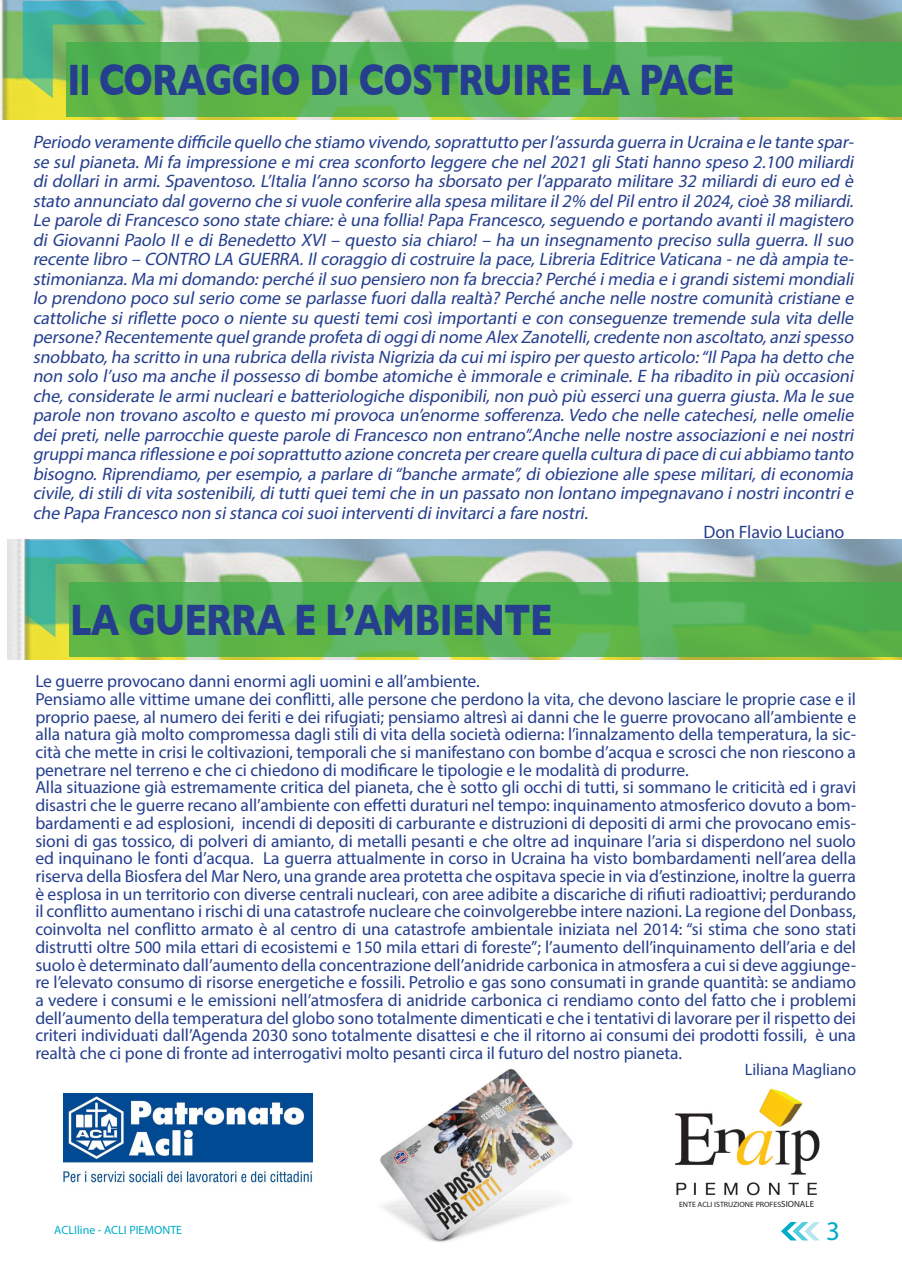
<style>
.page{position:relative;width:902px;height:1272px;background:#fff}
.page>*{position:absolute;margin:0;border:0;box-sizing:border-box;transform-origin:0 0}
._01a_SubHeadline{font:700 44.85px "Gill Sans";letter-spacing:-.02em;color:#253f8e;scale:.77 1}
.t1{font:27px "Myriad Pro";color:#00acc8}
.t2{font:italic 18px/19.5px "Myriad Pro";letter-spacing:-.01em;color:#253f8e;text-align:justify}
.t3{font:18px "Myriad Pro";letter-spacing:-.005em;color:#253f8e}
.t4{font:17.55px/17.7px "Myriad Pro";letter-spacing:-.005em;color:#253f8e;text-align:justify}
.t5{font:16.5px "Myriad Pro";letter-spacing:-.005em;color:#253f8e}
.t6{font:12px "Myriad Pro";color:#00acc8}
.t7{font:7.65px "Myriad Pro";color:#231f20}
.s1{font-size:9px}
</style>
<div class="page">
<svg style="left:781px;top:1222px;width:38px;height:18px"></svg>
<img style="left:63px;top:1093px;width:249px;height:92px">
<img style="left:0;top:0;width:901px;height:119px">
<svg style="left:66px;top:43px;width:835px;height:74px;background:#58b252"></svg>
<svg style="left:23px;top:1px;width:124px;height:97px;background:#5bb26f"></svg>
<img style="left:675px;top:1088px;width:145px;height:108px">
<img style="left:8px;top:539px;width:893px;height:121px">
<svg style="left:69px;top:582px;width:832px;height:74px;background:#57b253"></svg>
<svg style="left:25px;top:540px;width:124px;height:97px;background:#5ab276"></svg>
<img style="left:380px;top:1068px;width:193px;height:174px">
<p class="_01a_SubHeadline" style="left:67px;top:44px;width:867px">Il CORAGGIO DI COSTRUIRE LA PACE</p>
<p class="t2" style="left:33px;top:132px;width:826px">Periodo veramente difficile quello che stiamo vivendo,soprattutto perl’assurda guerra in Ucraina e le tante spar&shy;se sulpianeta.Mifa impressione e micrea sconforto leggere che nel2021 gliStatihanno speso 2.100 miliardi di dollari in armi. Spaventoso. L’Italia l’anno scorso ha sborsato per l’apparato militare 32 miliardi di euro ed è stato annunciato dalgoverno che sivuole conferire alla spesa militare il2% delPilentro il2024,cioè 38 miliardi.<br>Le parole diFrancesco sono state chiare:è una follia!Papa Francesco,seguendo e portando avantiilmagistero di Giovanni Paolo II e di Benedetto XVI – questo sia chiaro! – ha un insegnamento preciso sulla guerra. Il suo recente libro – CONTRO LA GUERRA.Ilcoraggio dicostruire la pace,Libreria Editrice Vaticana -ne dà ampia te&shy;stimonianza.Ma midomando:perché ilsuo pensiero non fa breccia?Perché imedia e igrandisistemimondiali lo prendono poco sulserio come se parlasse fuoridalla realtà?Perché anche nelle nostre comunità cristiane e cattoliche si riflette poco o niente su questi temi così importanti e con conseguenze tremende sula vita delle persone?Recentemente quelgrande profeta dioggidinome Alex Zanotelli,credente non ascoltato,anzispesso snobbato,ha scritto in una rubrica della rivista Nigrizia da cuimiispiro perquesto articolo:“IlPapa ha detto che non solo l’uso ma anche ilpossesso dibombe atomiche è immorale e criminale.E ha ribadito in più occasioni che,considerate le arminuclearie batteriologiche disponibili,non può più esserciuna guerra giusta.Ma le sue parole non trovano ascolto e questo miprovoca un’enorme sofferenza.Vedo che nelle catechesi,nelle omelie deipreti,nelle parrocchie queste parole diFrancesco non entrano”.Anche nelle nostre associazionie neinostri gruppimanca riflessione e poisoprattutto azione concreta percreare quella cultura dipace dicuiabbiamo tanto bisogno.Riprendiamo,peresempio,a parlare di“banche armate”,diobiezione alle spese militari,dieconomia civile,distilidivita sostenibili,dituttiqueitemiche in un passato non lontano impegnavano inostriincontrie che Papa Francesco non sistanca coisuoiinterventidiinvitarcia fare nostri.</p>
<p class="t3" style="left:703px;top:521px;width:142px">Don Flavio Luciano</p>
<p class="_01a_SubHeadline" style="left:70px;top:584px;width:627px">LA GUERRA E L’AMBIENTE</p>
<p class="t4" style="left:35px;top:672px;width:446px">Le guerre provocano danni enormi agli uomini e all’ambiente.</p>
<p class="t4" style="left:35px;top:690px;width:822px">Pensiamo alle vittime umane dei conflitti, alle persone che perdono la vita, che devono lasciare le proprie case e il proprio paese, al numero dei feriti e dei rifugiati; pensiamo altresì ai danni che le guerre provocano all’ambiente e alla natura già molto compromessa dagli stili di vita della società odierna: l’innalzamento della temperatura, la sic&shy;cità che mette in crisi le coltivazioni, temporali che si manifestano con bombe d’acqua e scrosci che non riescono a penetrare nel terreno e che ci chiedono di modificare le tipologie e le modalità di produrre.</p>
<p class="t4" style="left:35px;top:778px;width:822px">Alla situazione già estremamente critica del pianeta, che è sotto gli occhi di tutti, si sommano le criticità ed i gravi disastri che le guerre recano all’ambiente con effetti duraturi nel tempo: inquinamento atmosferico dovuto a bom&shy;bardamenti e ad esplosioni, incendi di depositi di carburante e distruzioni di depositi di armi che provocano emis&shy;sioni di gas tossico, di polveri di amianto, di metalli pesanti e che oltre ad inquinare l’aria si disperdono nel suolo ed inquinano le fonti d’acqua. La guerra attualmente in corso in Ucraina ha visto bombardamenti nell’area della riserva della Biosfera del Mar Nero, una grande area protetta che ospitava specie in via d’estinzione, inoltre la guerra è esplosa in un territorio con diverse centrali nucleari, con aree adibite a discariche di rifiuti radioattivi; perdurando il conflitto aumentano i rischi di una catastrofe nucleare che coinvolgerebbe intere nazioni. La regione del Donbass, coinvolta nel conflitto armato è al centro di una catastrofe ambientale iniziata nel 2014: “si stima che sono stati distrutti oltre 500 mila ettari di ecosistemi e 150 mila ettari di foreste”; l’aumento dell’inquinamento dell’aria e del suolo è determinato dall’aumento della concentrazione dell’anidride carbonica in atmosfera a cui si deve aggiunge&shy;re l’elevato consumo di risorse energetiche e fossili. Petrolio e gas sono consumati in grande quantità: se andiamo a vedere i consumi e le emissioni nell’atmosfera di anidride carbonica ci rendiamo conto del fatto che i problemi dell’aumento della temperatura del globo sono totalmente dimenticati e che i tentativi di lavorare per il rispetto dei criteri individuati dall’Agenda 2030 sono totalmente disattesi e che il ritorno ai consumi dei prodotti fossili, è una realtà che ci pone di fronte ad interrogativi molto pesanti circa il futuro del nostro pianeta.</p>
<p class="t5" style="left:744px;top:1059px;width:113px">Liliana Magliano</p>
<p class="t7" style="left:679px;top:1199px;width:137px">ENTE ACLI ISTRUZIONE PROFES<span class="s1">SIONALE</span></p>
<p class="t6" style="left:54px;top:1222px;width:129px">ACLIline - ACLI PIEMONTE</p>
<h2 class="t1" style="left:826px;top:1214px;width:15px">3</h2>
</div>
